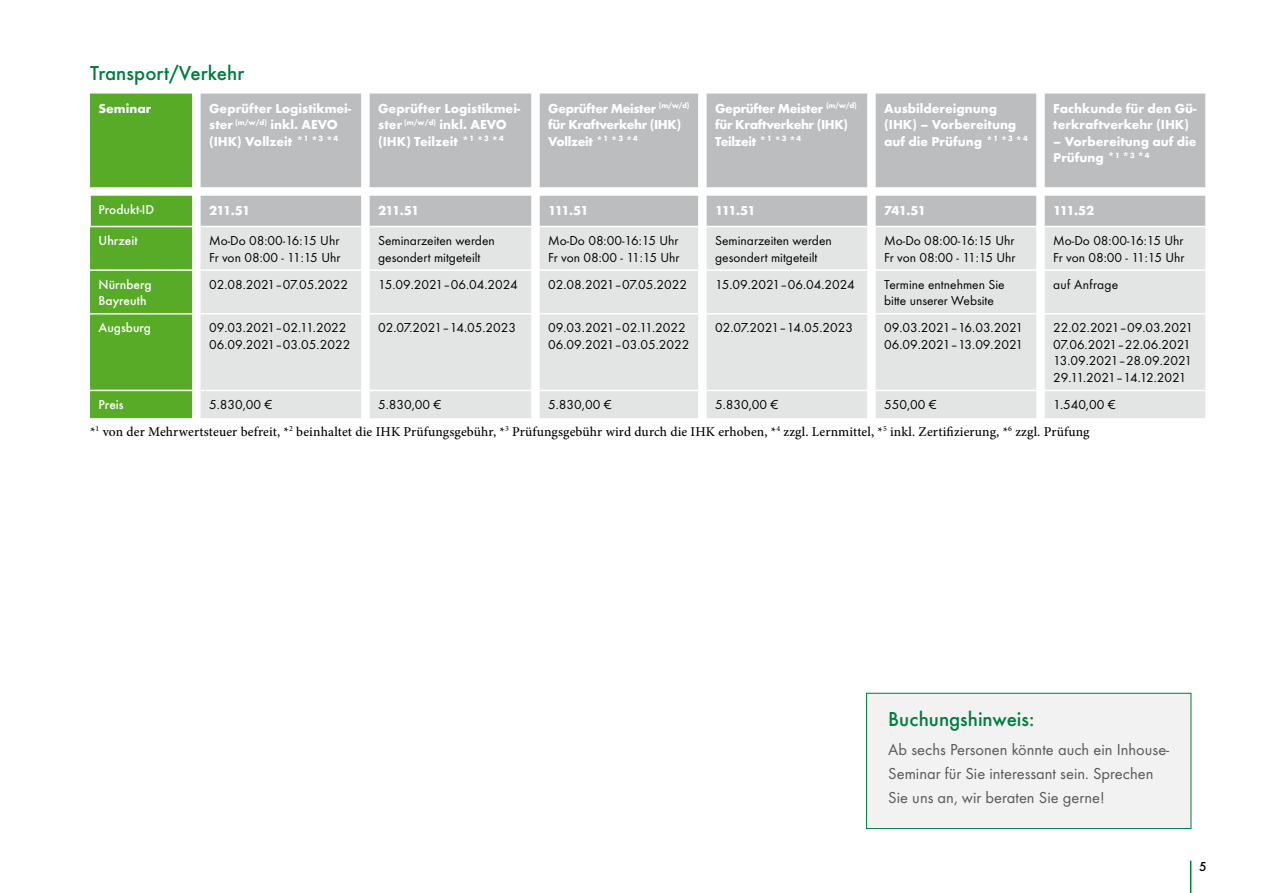
<style>
.page{position:relative;width:1263px;height:893px;background:#fff}
.page>*{position:absolute;margin:0;border:0;box-sizing:border-box;transform-origin:0 0}
.t1{font:500 21px "Futura TOT";color:#007d40}
.t2{font:16.5px/24px "Futura TOT Boo";color:#58585a}
.t3{font:13.5px/16.5px "Futura TOT Boo";color:#000}
.t4{font:700 13.5px/16.5px "Futura TOT";color:#fff}
.t5{font:500 13.5px "Minion Pro";letter-spacing:.01em;color:#000}
.t6{font:700 13.5px/16.5px "Futura TOT";letter-spacing:-.025em;color:#fff}
.t7{font:500 13.5px/16.5px "Futura TOT";color:#fff}
.t8{font:13.5px "Futura TOT Boo";letter-spacing:.02em;color:#000}
.t9{font:500 13.5px "Futura TOT";color:#000}
</style>
<div class="page">
<hr style="left:1190px;top:861px;width:1px;height:32px;background:#007d40">
<svg style="left:201px;top:94px;width:1004px;height:132px;background:#c2c3c4"></svg>
<div style="left:201px;top:227px;width:1004px;height:191px;background:#e3e4e4"></div>
<hr style="left:201px;top:313px;width:160px;height:2px;background:#fff">
<hr style="left:201px;top:390px;width:160px;height:1px;background:#fff">
<hr style="left:370px;top:313px;width:161px;height:2px;background:#fff">
<hr style="left:370px;top:390px;width:161px;height:1px;background:#fff">
<hr style="left:540px;top:313px;width:158px;height:2px;background:#fff">
<hr style="left:540px;top:390px;width:158px;height:1px;background:#fff">
<hr style="left:707px;top:313px;width:160px;height:2px;background:#fff">
<hr style="left:707px;top:390px;width:160px;height:1px;background:#fff">
<hr style="left:876px;top:313px;width:160px;height:2px;background:#fff">
<hr style="left:1045px;top:313px;width:160px;height:2px;background:#fff">
<hr style="left:876px;top:390px;width:160px;height:1px;background:#fff">
<hr style="left:1045px;top:390px;width:160px;height:1px;background:#fff">
<svg style="left:90px;top:94px;width:111px;height:324px;background:#6bb541"></svg>
<hr style="left:201px;top:269px;width:160px;height:2px;background:#fff">
<svg style="left:361px;top:269px;width:9px;height:2px"></svg>
<hr style="left:370px;top:269px;width:161px;height:2px;background:#fff">
<svg style="left:531px;top:269px;width:9px;height:2px"></svg>
<hr style="left:540px;top:269px;width:158px;height:2px;background:#fff">
<svg style="left:698px;top:269px;width:9px;height:2px"></svg>
<hr style="left:707px;top:269px;width:160px;height:2px;background:#fff">
<svg style="left:867px;top:269px;width:9px;height:2px"></svg>
<hr style="left:876px;top:269px;width:160px;height:2px;background:#fff">
<hr style="left:1045px;top:269px;width:160px;height:2px;background:#fff">
<div style="left:866px;top:693px;width:325px;height:135px;background:#f2f2f3"></div>
<div style="left:866px;top:693px;width:325px;height:136px;border:1px solid #007d40"></div>
<h1 class="t1" style="left:90px;top:60px;width:156px">Transport/Verkehr</h1>
<p class="t4" style="left:99px;top:100px;width:54px">Seminar</p>
<p class="t4" style="left:209px;top:100px;width:144px">Geprüfter Logistikmei&shy;ster <sup>(m/w/d)</sup> inkl. AEVO (IHK) Vollzeit *<sup>1</sup> *<sup>3</sup> *<sup>4</sup></p>
<p class="t4" style="left:378px;top:100px;width:144px">Geprüfter Logistikmei&shy;ster <sup>(m/w/d)</sup> inkl. AEVO (IHK) Teilzeit *<sup>1</sup> *<sup>3</sup> *<sup>4</sup></p>
<p class="t6" style="left:548px;top:100px;width:143px">Geprüfter Meister <sup>(m/w/d) </sup>für Kraftverkehr (IHK)<br>Vollzeit *<sup>1</sup> *<sup>3</sup> *<sup>4</sup></p>
<p class="t6" style="left:715px;top:100px;width:143px">Geprüfter Meister <sup>(m/w/d) </sup>für Kraftverkehr (IHK)<br>Teilzeit *<sup>1</sup> *<sup>3</sup> *<sup>4</sup></p>
<p class="t4" style="left:884px;top:100px;width:145px">Ausbildereignung (IHK) – Vorbereitung auf die Prüfung *<sup>1</sup> *<sup>3</sup> *<sup>4</sup></p>
<p class="t4" style="left:1053px;top:100px;width:145px">Fachkunde für den Gü&shy;terkraftverkehr (IHK)</p>
<p class="t4" style="left:1053px;top:133px;width:145px">– Vorbereitung auf die<br>Prüfung *<sup>1</sup> *<sup>3</sup> *<sup>4</sup></p>
<p class="t7" style="left:99px;top:202px;width:57px">Produkt-ID</p>
<p class="t4" style="left:209px;top:202px;width:43px">211.51</p>
<p class="t4" style="left:378px;top:202px;width:43px">211.51</p>
<p class="t4" style="left:548px;top:202px;width:42px">111.51</p>
<p class="t4" style="left:715px;top:202px;width:42px">111.51</p>
<p class="t4" style="left:884px;top:202px;width:43px">741.51</p>
<p class="t4" style="left:1053px;top:202px;width:43px">111.52</p>
<p class="t7" style="left:99px;top:232px;width:41px">Uhrzeit</p>
<p class="t3" style="left:209px;top:232px;width:133px">Mo-Do 08:00-16:15 Uhr<br>Fr von 08:00 - 11:15 Uhr</p>
<p class="t3" style="left:378px;top:232px;width:118px">Seminarzeiten werden gesondert mitgeteilt</p>
<p class="t3" style="left:548px;top:232px;width:133px">Mo-Do 08:00-16:15 Uhr<br>Fr von 08:00 - 11:15 Uhr</p>
<p class="t3" style="left:715px;top:232px;width:118px">Seminarzeiten werden gesondert mitgeteilt</p>
<p class="t3" style="left:884px;top:232px;width:133px">Mo-Do 08:00-16:15 Uhr<br>Fr von 08:00 - 11:15 Uhr</p>
<p class="t3" style="left:1053px;top:232px;width:133px">Mo-Do 08:00-16:15 Uhr<br>Fr von 08:00 - 11:15 Uhr</p>
<p class="t7" style="left:99px;top:276px;width:55px">Nürnberg<br>Bayreuth</p>
<p class="t3" style="left:209px;top:276px;width:140px">02.08.2021–07.05.2022</p>
<p class="t3" style="left:378px;top:276px;width:141px">15.09.2021–06.04.2024</p>
<p class="t3" style="left:548px;top:276px;width:140px">02.08.2021–07.05.2022</p>
<p class="t3" style="left:715px;top:276px;width:141px">15.09.2021–06.04.2024</p>
<p class="t3" style="left:884px;top:276px;width:122px">Termine entnehmen Sie bitte unserer Website</p>
<p class="t8" style="left:1053px;top:276px;width:67px">auf Anfrage</p>
<p class="t7" style="left:99px;top:320px;width:54px">Augsburg</p>
<p class="t3" style="left:209px;top:320px;width:143px">09.03.2021–02.11.2022<br>06.09.2021–03.05.2022</p>
<p class="t3" style="left:378px;top:320px;width:139px">02.07.2021–14.05.2023</p>
<p class="t3" style="left:548px;top:320px;width:143px">09.03.2021–02.11.2022<br>06.09.2021–03.05.2022</p>
<p class="t3" style="left:715px;top:320px;width:139px">02.07.2021–14.05.2023</p>
<p class="t3" style="left:884px;top:320px;width:140px">09.03.2021–16.03.2021<br>06.09.2021–13.09.2021</p>
<p class="t3" style="left:1053px;top:320px;width:141px">22.02.2021–09.03.2021<br>07.06.2021–22.06.2021<br>13.09.2021–28.09.2021<br>29.11.2021–14.12.2021</p>
<p class="t7" style="left:99px;top:396px;width:27px">Preis</p>
<p class="t3" style="left:209px;top:396px;width:65px">5.830,00 €</p>
<p class="t3" style="left:378px;top:396px;width:65px">5.830,00 €</p>
<p class="t3" style="left:548px;top:396px;width:65px">5.830,00 €</p>
<p class="t3" style="left:715px;top:396px;width:65px">5.830,00 €</p>
<p class="t3" style="left:884px;top:396px;width:54px">550,00 €</p>
<p class="t3" style="left:1053px;top:396px;width:64px">1.540,00 €</p>
<p class="t5" style="left:90px;top:422px;width:1001px">*<sup>1</sup> von der Mehrwertsteuer befreit, *<sup>2</sup> beinhaltet die IHK Prüfungsgebühr, *<sup>3</sup> Prüfungsgebühr wird durch die IHK erhoben, *<sup>4</sup> zzgl. Lernmittel, *<sup>5</sup> inkl. Zertifizierung, *<sup>6</sup> zzgl. Prüfung</p>
<h1 class="t1" style="left:888px;top:707px;width:148px">Buchungshinweis:</h1>
<p class="t2" style="left:888px;top:737px;width:282px">Ab sechs Personen könnte auch ein Inhouse-<br>Seminar für Sie interessant sein. Sprechen<br>Sie uns an, wir beraten Sie gerne!</p>
<p class="t9" style="left:1199px;top:858px;width:9px">5</p>
</div>
